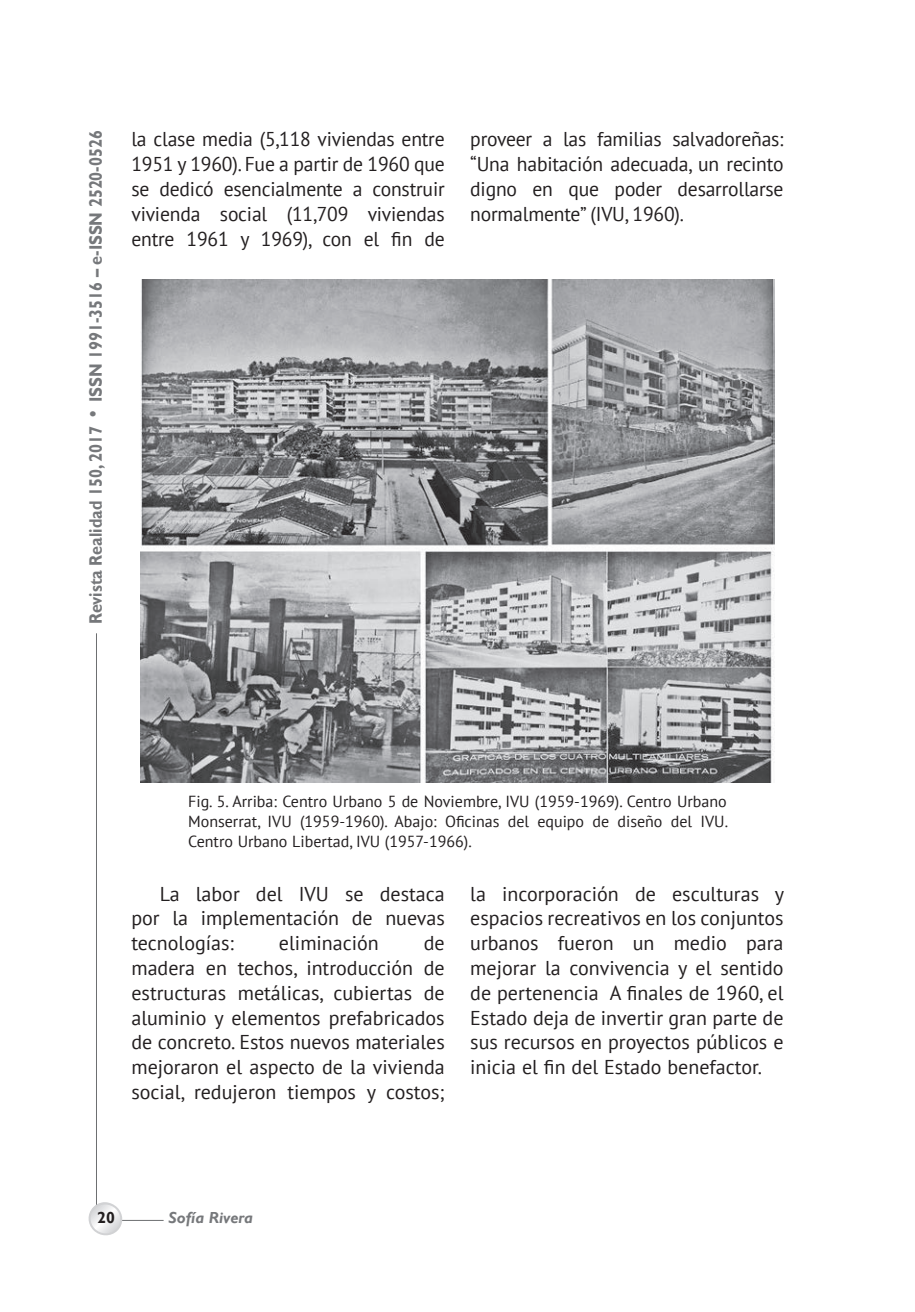
<style>
.page{position:relative;width:915px;height:1312px;background:#fff}
.page>*{position:absolute;margin:0;border:0;box-sizing:border-box;transform-origin:0 0}
.t1{font:20px/24.8px "PT Sans";color:#231f20;text-align:justify}
.t2{font:700 18px "Gill Sans";color:#76787b;scale:.9 1}
.t3{font:16px/20px "PT Sans";color:#231f20;text-align:justify}
.t4{font:italic 700 16px "Gill Sans";color:#76787b}
.t5{font:700 16px "Gill Sans";color:#231f20}
.s1{font-size:20px}
</style>
<div class="page">
<hr style="left:96px;top:633px;width:1px;height:579px;background:#6d6f71">
<hr style="left:104px;top:1220px;width:60px;height:1px;background:#6d6f71">
<svg style="left:88px;top:1202px;width:38px;height:34px"></svg>
<img style="left:140px;top:279px;width:635px;height:503px">
<p class="t2" style="left:85px;top:624px;width:550px;rotate:-90deg">Revista Realidad 150, 2017 <span class="s1">•</span> ISSN 1991-3516 – e-ISSN 2520-0526</p>
<p class="t1" style="left:131px;top:126px;width:315px">la clase media (5,118 viviendas entre 1951 y 1960). Fue a partir de 1960 que se dedicó esencialmente a construir vivienda social (11,709 viviendas entre 1961 y 1969), con el fin de</p>
<p class="t1" style="left:470px;top:126px;width:315px">proveer a las familias salvadoreñas: “Una habitación adecuada, un recinto digno en que poder desarrollarse normalmente” (IVU, 1960).</p>
<p class="t3" style="left:188px;top:791px;width:541px">Fig. 5. Arriba: Centro Urbano 5 de Noviembre, IVU (1959-1969). Centro Urbano Monserrat, IVU (1959-1960). Abajo: Oficinas del equipo de diseño del IVU.<br>Centro Urbano Libertad, IVU (1957-1966).</p>
<p class="t1" style="left:131px;top:880px;width:315px;text-indent:28px">La labor del IVU se destaca por la implementación de nuevas tecnologías:</p>
<p class="t1" style="left:470px;top:880px;width:315px">la incorporación de esculturas y espacios recreativos en los conjuntos urbanos fueron un medio para mejorar la convivencia y el sentido de pertenencia A finales de 1960, el Estado deja de invertir gran parte de sus recursos en proyectos públicos e inicia el fin del Estado benefactor.</p>
<p class="t1" style="left:279px;top:930px;width:101px">eliminación</p>
<p class="t1" style="left:131px;top:930px;width:315px;text-indent:292px">de madera en techos, introducción de estructuras metálicas, cubiertas de aluminio y elementos prefabricados de concreto. Estos nuevos materiales mejoraron el aspecto de la vivienda social, redujeron tiempos y costos;</p>
<p class="t5" style="left:97px;top:1207px;width:19px">20</p>
<p class="t4" style="left:169px;top:1207px;width:86px">Sofía Rivera</p>
</div>
